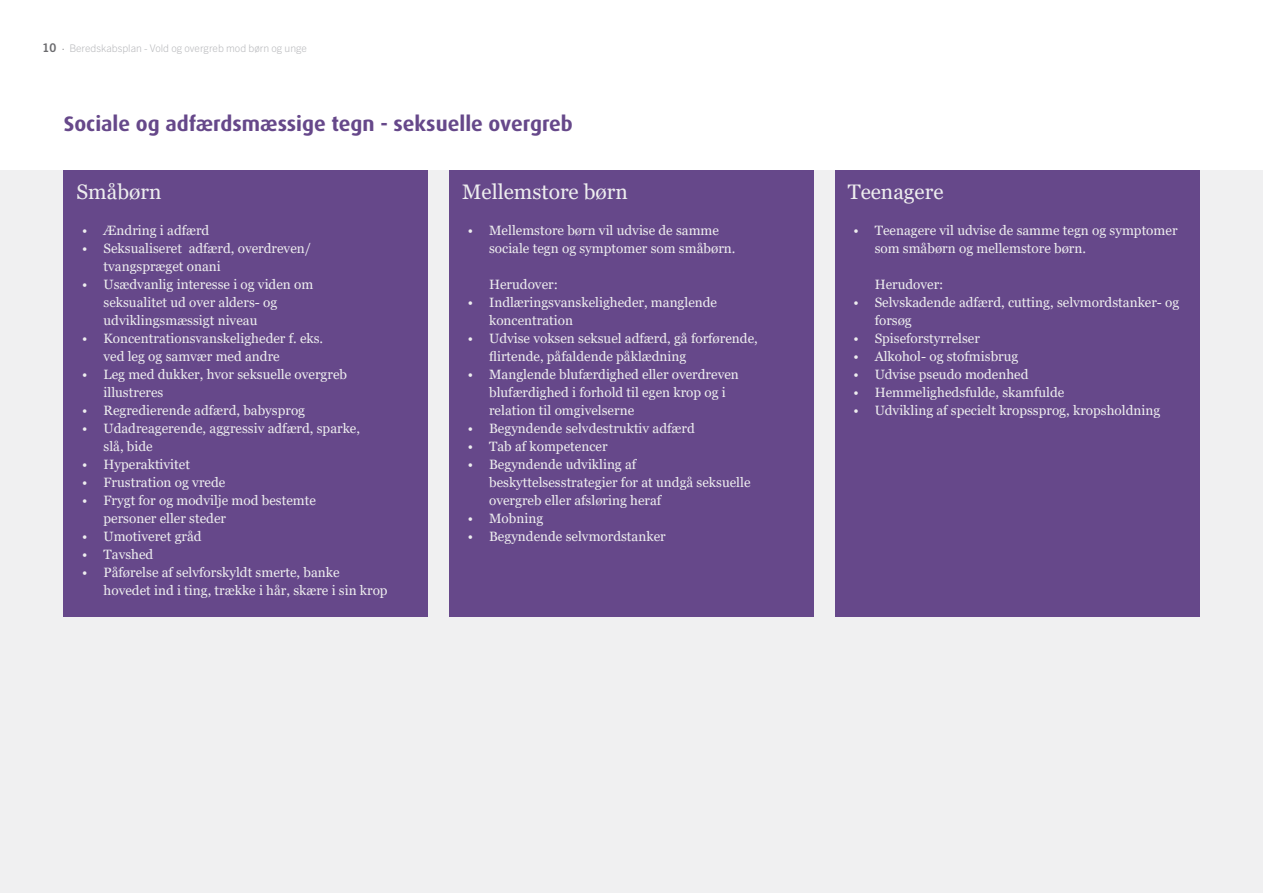
<style>
.page{position:relative;width:1263px;height:893px;background:#fff}
.page>*{position:absolute;margin:0;border:0;box-sizing:border-box;transform-origin:0 0}
.t1{font:700 21px "Dax Pro";color:#66488a}
.t2{font:21px "Georgia";color:#eeeeef}
.t3{font:13.5px/18px "Georgia";color:#eeeeef}
.t4{font:300 10.5px "Trade Gothic Next LT Pro";color:#babbbe}
.s1{font-weight:700;font-size:12px;color:#6c6c6f}
.s2{color:#6c6c6f}
</style>
<div class="page">
<div style="left:0;top:170px;width:1263px;height:723px;background:#f0f0f1"></div>
<div style="left:64px;top:170px;width:364px;height:447px;background:#66488a"></div>
<div style="left:449px;top:170px;width:365px;height:447px;background:#66488a"></div>
<div style="left:835px;top:170px;width:364px;height:447px;background:#66488a"></div>
<p class="t4" style="left:43px;top:41px;width:266px"><span class="s1">10</span> <span class="s2">·</span> Beredskabsplan - Vold og overgreb mod børn og unge</p>
<h1 class="t1" style="left:64px;top:110px;width:511px">Sociale og adfærdsmæssige tegn - seksuelle overgreb</h1>
<h1 class="t2" style="left:77px;top:179px;width:86px">Småbørn</h1>
<p class="t3" style="left:82px;top:221px;width:129px">• Ændring i adfærd</p>
<p class="t3" style="left:104px;top:239px;width:209px;text-indent:-21px">• Seksualiseret adfærd, overdreven/ tvangspræget onani</p>
<p class="t3" style="left:104px;top:275px;width:211px;text-indent:-21px">• Usædvanlig interesse i og viden om seksualitet ud over alders- og udviklingsmæssigt niveau</p>
<p class="t3" style="left:104px;top:329px;width:221px;text-indent:-21px">• Koncentrationsvanskeligheder f. eks. ved leg og samvær med andre</p>
<p class="t3" style="left:104px;top:365px;width:245px;text-indent:-21px">• Leg med dukker, hvor seksuelle overgreb illustreres</p>
<p class="t3" style="left:82px;top:401px;width:224px">• Regredierende adfærd, babysprog</p>
<p class="t3" style="left:104px;top:419px;width:258px;text-indent:-21px">• Udadreagerende, aggressiv adfærd, sparke, slå, bide</p>
<p class="t3" style="left:82px;top:455px;width:109px">• Hyperaktivitet</p>
<p class="t3" style="left:82px;top:473px;width:145px">• Frustration og vrede</p>
<p class="t3" style="left:104px;top:491px;width:214px;text-indent:-21px">• Frygt for og modvilje mod bestemte personer eller steder</p>
<p class="t3" style="left:82px;top:527px;width:121px">• Umotiveret gråd</p>
<p class="t3" style="left:82px;top:545px;width:73px">• Tavshed</p>
<p class="t3" style="left:104px;top:563px;width:286px;text-indent:-21px">• Påførelse af selvforskyldt smerte, banke hovedet ind i ting, trække i hår, skære i sin krop</p>
<h1 class="t2" style="left:462px;top:179px;width:167px">Mellemstore børn</h1>
<p class="t3" style="left:489px;top:221px;width:248px;text-indent:-21px">• Mellemstore børn vil udvise de samme sociale tegn og symptomer som småbørn.</p>
<p class="t3" style="left:489px;top:275px;width:70px">Herudover:</p>
<p class="t3" style="left:489px;top:293px;width:230px;text-indent:-21px">• Indlæringsvanskeligheder, manglende koncentration</p>
<p class="t3" style="left:489px;top:329px;width:270px;text-indent:-21px">• Udvise voksen seksuel adfærd, gå forførende, flirtende, påfaldende påklædning</p>
<p class="t3" style="left:489px;top:365px;width:251px;text-indent:-21px">• Manglende blufærdighed eller overdreven blufærdighed i forhold til egen krop og i relation til omgivelserne</p>
<p class="t3" style="left:468px;top:419px;width:228px">• Begyndende selvdestruktiv adfærd</p>
<p class="t3" style="left:468px;top:437px;width:141px">• Tab af kompetencer</p>
<p class="t3" style="left:489px;top:455px;width:263px;text-indent:-21px">• Begyndende udvikling af beskyttelsesstrategier for at undgå seksuelle overgreb eller afsløring heraf</p>
<p class="t3" style="left:468px;top:509px;width:77px">• Mobning</p>
<p class="t3" style="left:468px;top:527px;width:199px">• Begyndende selvmordstanker</p>
<h1 class="t2" style="left:848px;top:179px;width:97px">Teenagere</h1>
<p class="t3" style="left:875px;top:221px;width:304px;text-indent:-21px">• Teenagere vil udvise de samme tegn og symptomer som småbørn og mellemstore børn.</p>
<p class="t3" style="left:875px;top:275px;width:70px">Herudover:</p>
<p class="t3" style="left:875px;top:293px;width:306px;text-indent:-21px">• Selvskadende adfærd, cutting, selvmordstanker- og forsøg</p>
<p class="t3" style="left:853px;top:329px;width:128px">• Spiseforstyrrelser</p>
<p class="t3" style="left:853px;top:347px;width:166px">• Alkohol- og stofmisbrug</p>
<p class="t3" style="left:853px;top:365px;width:177px">• Udvise pseudo modenhed</p>
<p class="t3" style="left:853px;top:383px;width:212px">• Hemmelighedsfulde, skamfulde</p>
<p class="t3" style="left:853px;top:401px;width:308px">• Udvikling af specielt kropssprog, kropsholdning</p>
</div>
